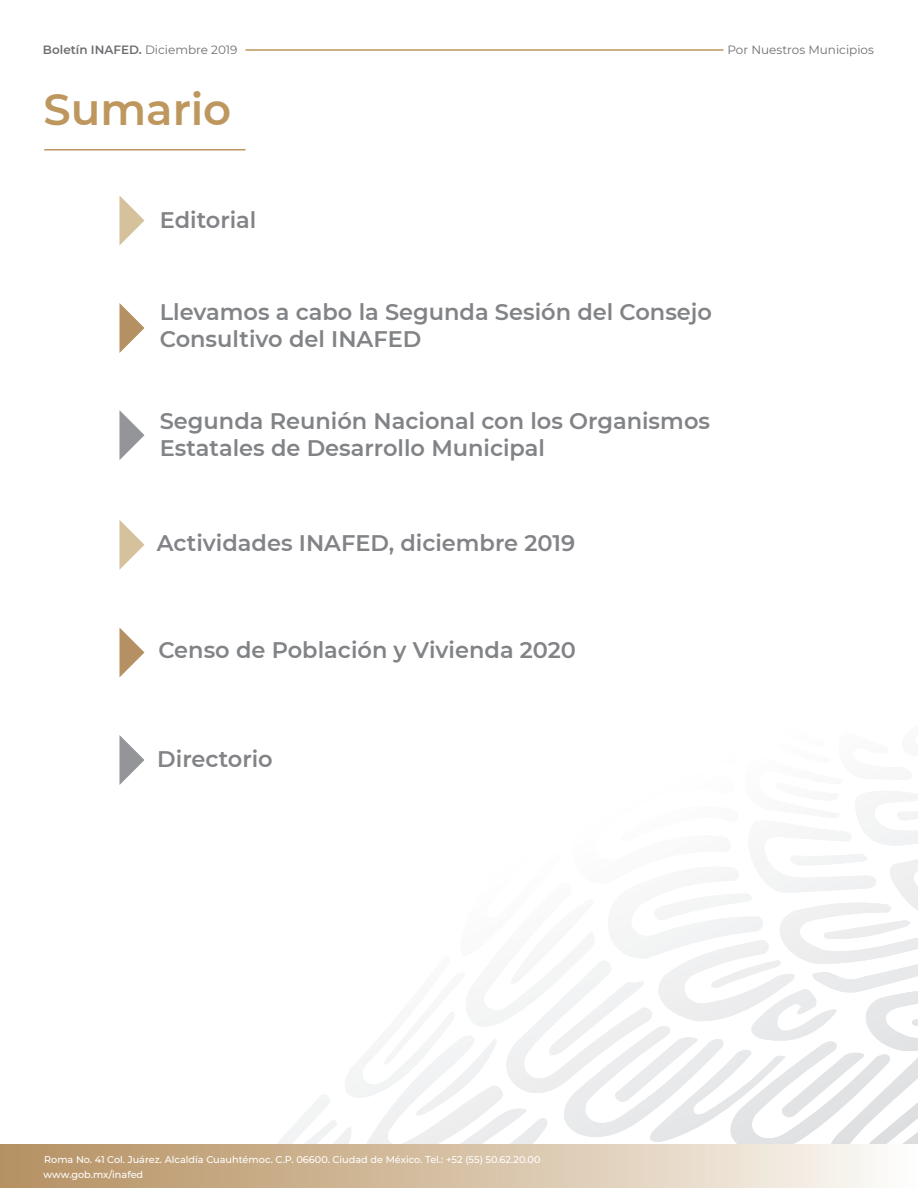
<style>
.page{position:relative;width:918px;height:1188px;background:#fff}
.page>*{position:absolute;margin:0;border:0;box-sizing:border-box;transform-origin:0 0}
.t1{font:600 43.5px "Montserrat";color:#bd975e}
.t2{font:600 22.5px/27px "Montserrat";color:#818386}
.t3{font:600 12px "Montserrat";color:#6d6e71}
.t4{font:12px "Montserrat";color:#6d6e71}
.t5{font:500 9.75px/15.3px "Montserrat";color:#fff}
.s1{font-weight:400}
</style>
<div class="page">
<svg style="left:758px;top:794px;width:160px;height:90px"></svg>
<div style="left:0;top:1145px;width:918px;height:43px;background:linear-gradient(to right,#b48e5d,#fbf9f4)"></div>
<hr style="left:246px;top:49px;width:478px;height:2px;background:#bd975e">
<hr style="left:44px;top:149px;width:202px;height:2px;background:#bd975e">
<svg style="left:120px;top:196px;width:24px;height:49px"></svg>
<svg style="left:120px;top:303px;width:24px;height:50px"></svg>
<svg style="left:120px;top:411px;width:24px;height:49px"></svg>
<svg style="left:120px;top:520px;width:24px;height:49px"></svg>
<svg style="left:120px;top:628px;width:24px;height:49px"></svg>
<svg style="left:120px;top:735px;width:24px;height:50px"></svg>
<p class="t3" style="left:43px;top:42px;width:196px">Boletín INAFED. <span class="s1">Diciembre 2019</span></p>
<p class="t4" style="left:727px;top:42px;width:148px">Por Nuestros Municipios</p>
<h1 class="t1" style="left:44px;top:79px;width:189px">Sumario</h1>
<p class="t2" style="left:160px;top:205px;width:98px">Editorial</p>
<p class="t2" style="left:160px;top:298px;width:554px">Llevamos a cabo la Segunda Sesión del Consejo<br>Consultivo del INAFED</p>
<p class="t2" style="left:160px;top:406px;width:552px">Segunda Reunión Nacional con los Organismos<br>Estatales de Desarrollo Municipal</p>
<p class="t2" style="left:157px;top:528px;width:420px">Actividades INAFED, diciembre 2019</p>
<p class="t2" style="left:158px;top:635px;width:419px">Censo de Población y Vivienda 2020</p>
<p class="t2" style="left:157px;top:745px;width:117px">Directorio</p>
<p class="t5" style="left:44px;top:1151px;width:498px">Roma No. 41 Col. Juárez. Alcaldía Cuauhtémoc. C.P. 06600. Ciudad de México. Tel.: +52 (55) 50.62.20.00 www.gob.mx/inafed</p>
</div>
